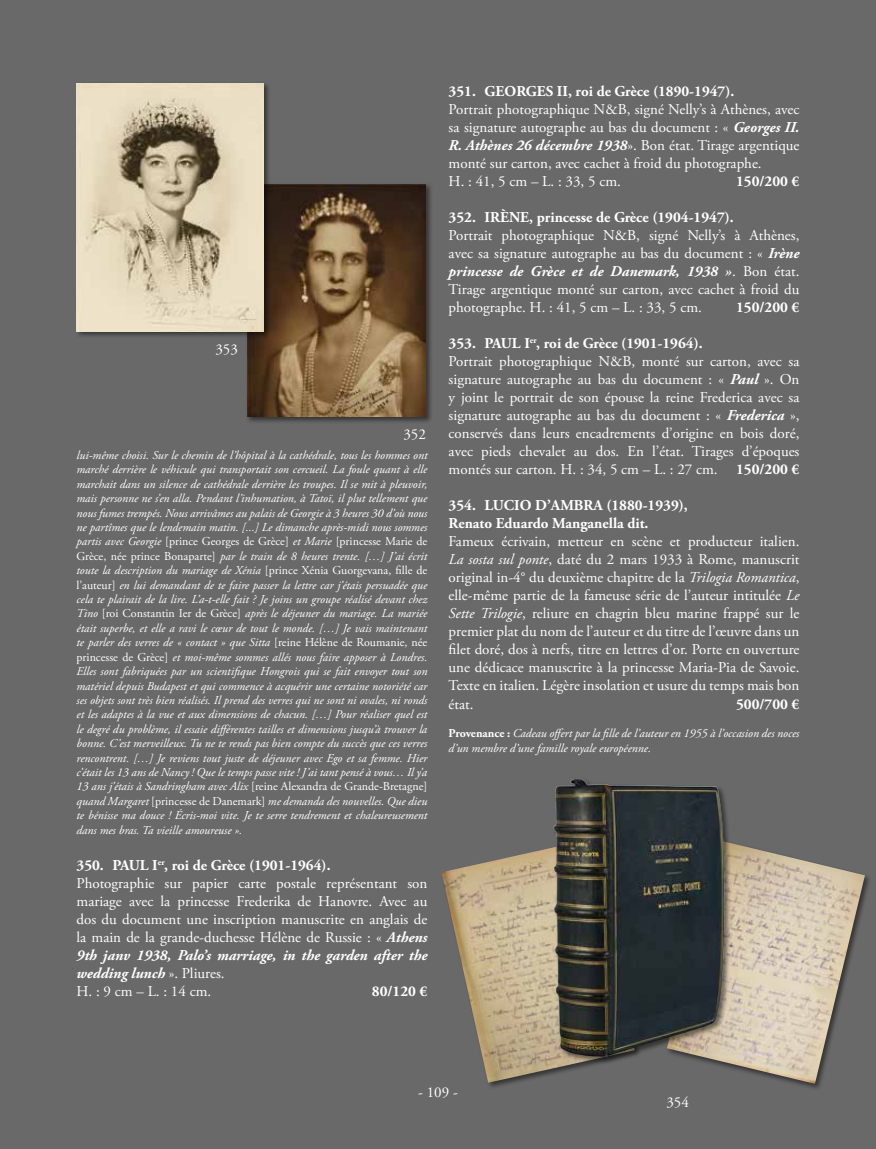
<style>
.page{position:relative;width:876px;height:1149px;background:#fff}
.page>*{position:absolute;margin:0;border:0;box-sizing:border-box;transform-origin:0 0}
.t1{font:15px/18px "Adobe Garamond Pro";color:#fff}
.t2{font:700 15px/18px "Adobe Garamond Pro";color:#fff}
.t3{font:italic 12px/14.4px "Adobe Garamond Pro";color:#fff;text-align:justify}
.s1{font-style:normal}
.s2{font-weight:700}
.s3{font-weight:700;font-style:italic}
.s4{font-style:italic}
.s5{font-weight:700;font-style:normal}
</style>
<div class="page">
<div style="left:0;top:0;width:876px;height:1148px;background:#696969"></div>
<img style="left:442px;top:847px;width:161px;height:235px">
<img style="left:711px;top:843px;width:154px;height:240px">
<div style="left:245px;top:182px;width:188px;height:242px;background:#000;opacity:.5"></div>
<img style="left:247px;top:184px;width:179px;height:232px">
<div style="left:75px;top:81px;width:196px;height:257px;background:#000;opacity:.5"></div>
<img style="left:77px;top:83px;width:186px;height:248px">
<div style="left:552px;top:777px;width:180px;height:286px;background:#000;opacity:.5"></div>
<img style="left:553px;top:778px;width:27px;height:165px">
<p class="t1" style="left:215px;top:341px;width:24px">353</p>
<p class="t1" style="left:403px;top:426px;width:24px">352</p>
<p class="t3" style="left:77px;top:448px;width:352px">lui-même choisi. Sur le chemin de l’hôpital à la cathédrale, tous les hommes ont marché derrière le véhicule qui transportait son cercueil. La foule quant à elle marchait dans un silence de cathédrale derrière les troupes. Il se mit à pleuvoir, mais personne ne s’en alla. Pendant l’inhumation, à Tatoï, il plut tellement que nous fumes trempés. Nous arrivâmes au palais de Georgie à 3 heures 30 d’où nous ne partîmes que le lendemain matin. [...] Le dimanche après-midi nous sommes partis avec Georgie <span class="s1">[prince Georges de Grèce]</span> et Marie <span class="s1">[princesse Marie de Grèce, née prince Bonaparte]</span> par le train de 8 heures trente. […] J’ai écrit toute la description du mariage de Xénia <span class="s1">[prince Xénia Guorgevana, fille de l’auteur]</span> en lui demandant de te faire passer la lettre car j’étais persuadée que cela te plairait de la lire. L’a-t-elle fait ? Je joins un groupe réalisé devant chez Tino <span class="s1">[roi Constantin Ier de Grèce]</span> après le déjeuner du mariage. La mariée était superbe, et elle a ravi le cœur de tout le monde. […] Je vais maintenant te parler des verres de « contact » que Sitta <span class="s1">[reine Hélène de Roumanie, née princesse de Grèce]</span> et moi-même sommes allés nous faire apposer à Londres.<br>Elles sont fabriquées par un scientifique Hongrois qui se fait envoyer tout son matériel depuis Budapest et qui commence à acquérir une certaine notoriété car ses objets sont très bien réalisés. Il prend des verres qui ne sont ni ovales, ni ronds et les adaptes à la vue et aux dimensions de chacun. […] Pour réaliser quel est le degré du problème, il essaie différentes tailles et dimensions jusqu’à trouver la bonne. C’est merveilleux. Tu ne te rends pas bien compte du succès que ces verres rencontrent. […] Je reviens tout juste de déjeuner avec Ego et sa femme. Hier c’était les 13 ans de Nancy ! Que le temps passe vite ! J’ai tant pensé à vous… Il y’a 13 ans j’étais à Sandringham avec Alix <span class="s1">[reine Alexandra de Grande-Bretagne] </span>quand Margaret <span class="s1">[princesse de Danemark]</span> me demanda des nouvelles. Que dieu te bénisse ma douce ! Écris-moi vite. Je te serre tendrement et chaleureusement dans mes bras. Ta vieille amoureuse ».</p>
<p class="t1" style="left:77px;top:856px;width:352px"><span class="s2">350. PAUL I</span><sup>er</sup><span class="s2">, roi de Grèce (1901-1964).<br></span>Photographie sur papier carte postale représentant son mariage avec la princesse Frederika de Hanovre. Avec au dos du document une inscription manuscrite en anglais de la main de la grande-duchesse Hélène de Russie : « <span class="s3">Athens 9th janv 1938, Palo’s marriage, in the garden after the wedding lunch</span> ». Pliures.<br>H. : 9 cm – L. : 14 cm.</p>
<p class="t2" style="left:372px;top:981px;width:57px">80/120 €</p>
<p class="t2" style="left:449px;top:82px;width:287px">351. GEORGES II, roi de Grèce (1890-1947).</p>
<p class="t1" style="left:449px;top:101px;width:352px">Portrait photographique N&amp;B, signé Nelly’s à Athènes, avec sa signature autographe au bas du document : « <span class="s3">Georges II.<br>R. Athènes 26 décembre 1938</span>». Bon état. Tirage argentique monté sur carton, avec cachet à froid du photographe.<br>H. : 41, 5 cm – L. : 33, 5 cm.</p>
<p class="t2" style="left:736px;top:172px;width:65px">150/200 €</p>
<p class="t2" style="left:449px;top:208px;width:287px">352. IRÈNE, princesse de Grèce (1904-1947).</p>
<p class="t1" style="left:449px;top:227px;width:352px;text-align:justify">Portrait photographique N&amp;B, signé Nelly’s à Athènes, avec sa signature autographe au bas du document : « <span class="s3">Irène princesse de Grèce et de Danemark, 1938 »</span>. Bon état.<br>Tirage argentique monté sur carton, avec cachet à froid du photographe. H. : 41, 5 cm – L. : 33, 5 cm.</p>
<p class="t2" style="left:736px;top:298px;width:65px">150/200 €</p>
<p class="t1" style="left:449px;top:335px;width:352px"><span class="s2">353. PAUL I</span><sup>er</sup><span class="s2">, roi de Grèce (1901-1964).<br></span>Portrait photographique N&amp;B, monté sur carton, avec sa signature autographe au bas du document : « <span class="s3">Paul</span> ». On y joint le portrait de son épouse la reine Frederica avec sa signature autographe au bas du document : « <span class="s3">Frederica</span> », conservés dans leurs encadrements d’origine en bois doré, avec pieds chevalet au dos. En l’état. Tirages d’époques montés sur carton. H. : 34, 5 cm – L. : 27 cm. <span class="s2">150/200 €</span></p>
<p class="t2" style="left:449px;top:496px;width:241px">354. LUCIO D’AMBRA (1880-1939),<br>Renato Eduardo Manganella dit.</p>
<p class="t1" style="left:449px;top:533px;width:352px;text-align:justify">Fameux écrivain, metteur en scène et producteur italien.<br><span class="s4">La sosta sul ponte</span>, daté du 2 mars 1933 à Rome, manuscrit original in-4° du deuxième chapitre de la <span class="s4">Trilogia Romantica</span>, elle-même partie de la fameuse série de l’auteur intitulée <span class="s4">Le Sette Trilogie</span>, reliure en chagrin bleu marine frappé sur le premier plat du nom de l’auteur et du titre de l’œuvre dans un filet doré, dos à nerfs, titre en lettres d’or. Porte en ouverture une dédicace manuscrite à la princesse Maria-Pia de Savoie.<br>Texte en italien. Légère insolation et usure du temps mais bon état.</p>
<p class="t2" style="left:736px;top:694px;width:65px">500/700 €</p>
<p class="t3" style="left:449px;top:726px;width:352px"><span class="s5">Provenance :</span> Cadeau offert par la fille de l’auteur en 1955 à l’occasion des noces d’un membre d’une famille royale européenne.</p>
<p class="t1" style="left:418px;top:1083px;width:41px">- 109 -</p>
<p class="t1" style="left:666px;top:1093px;width:24px">354</p>
</div>
